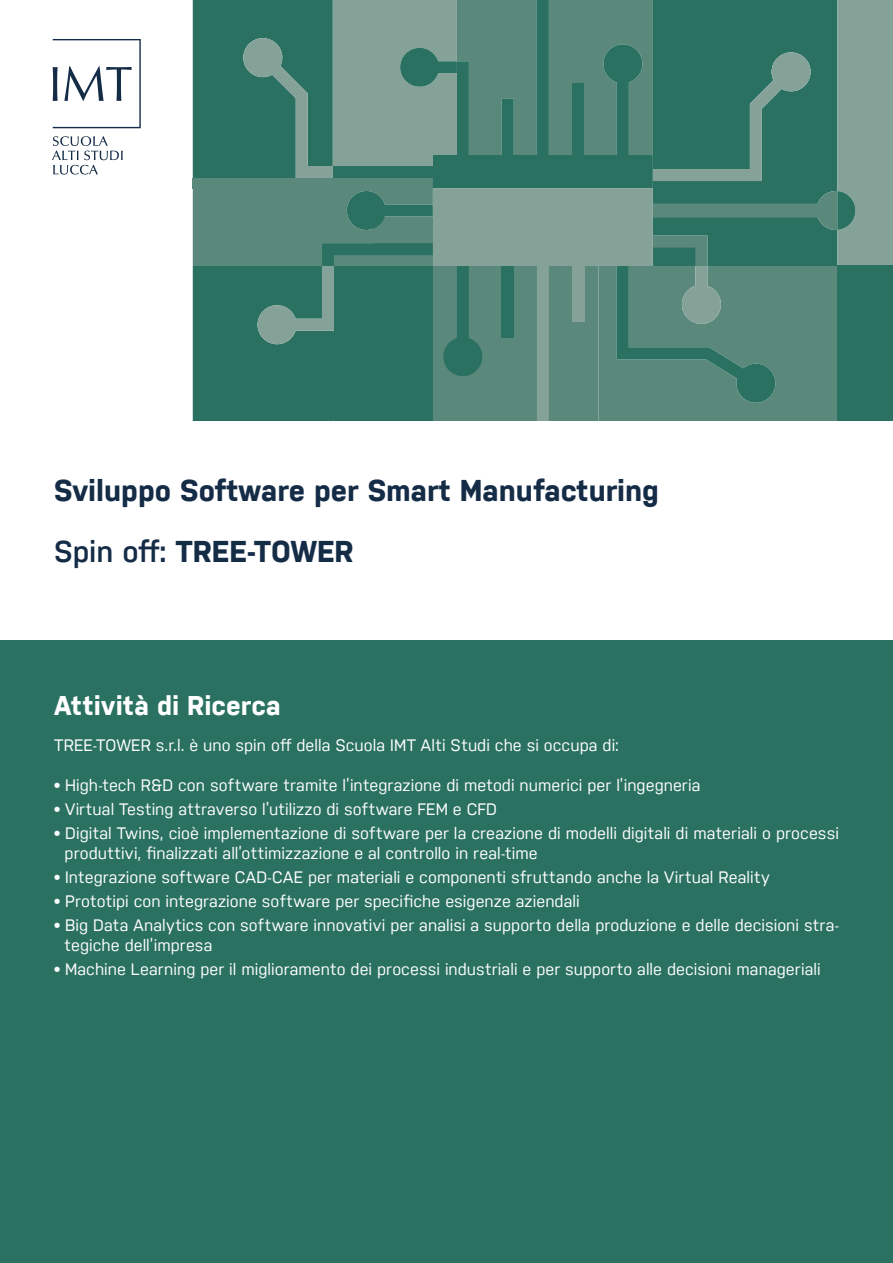
<style>
.page{position:relative;width:893px;height:1263px;background:#fff}
.page>*{position:absolute;margin:0;border:0;box-sizing:border-box;transform-origin:0 0}
.t1{font:700 30px/61.2px "Nudista";color:#152c47}
.t2{font:700 27px "Nudista";letter-spacing:.005em;color:#fff}
.t3{font:16.5px/19.8px "Nudista";letter-spacing:.005em;color:#fff}
.s1{font-weight:600}
.s2{font-weight:700}
</style>
<div class="page">
<svg style="left:52px;top:136px;width:71px;height:39px"></svg>
<svg style="left:53px;top:39px;width:88px;height:89px"></svg>
<div style="left:0;top:641px;width:893px;height:622px;background:#2a7161"></div>
<svg style="left:193px;top:0;width:700px;height:421px;background:#4f8376"></svg>
<div style="left:837px;top:266px;width:56px;height:155px;background:#2b7162"></div>
<h1 class="t1" style="left:54px;top:457px;width:607px">Sviluppo Software per Smart Manufacturing<br><span class="s1">Spin off:</span> TREE-TOWER</h1>
<h2 class="t2" style="left:54px;top:686px;width:228px">Attività di Ricerca</h2>
<p class="t3" style="left:54px;top:734px;width:566px">TREE-TOWER s.r.l. è uno spin off della Scuola IMT Alti Studi che si occupa di:</p>
<p class="t3" style="left:54px;top:774px;width:648px"><span class="s2">•</span> High-tech R&amp;D con software tramite l’integrazione di metodi numerici per l’ingegneria</p>
<p class="t3" style="left:54px;top:798px;width:444px"><span class="s2">•</span> Virtual Testing attraverso l’utilizzo di software FEM e CFD</p>
<p class="t3" style="left:65px;top:822px;width:776px;text-indent:-11px"><span class="s2">•</span> Digital Twins, cioè implementazione di software per la creazione di modelli digitali di materiali o processi produttivi, finalizzati all’ottimizzazione e al controllo in real-time</p>
<p class="t3" style="left:54px;top:866px;width:717px"><span class="s2">•</span> Integrazione software CAD-CAE per materiali e componenti sfruttando anche la Virtual Reality</p>
<p class="t3" style="left:54px;top:890px;width:527px"><span class="s2">•</span> Prototipi con integrazione software per specifiche esigenze aziendali</p>
<p class="t3" style="left:65px;top:914px;width:776px;text-indent:-11px"><span class="s2">•</span> Big Data Analytics con software innovativi per analisi a supporto della produzione e delle decisioni stra&shy;tegiche dell’impresa</p>
<p class="t3" style="left:54px;top:958px;width:768px"><span class="s2">•</span> Machine Learning per il miglioramento dei processi industriali e per supporto alle decisioni manageriali</p>
</div>
